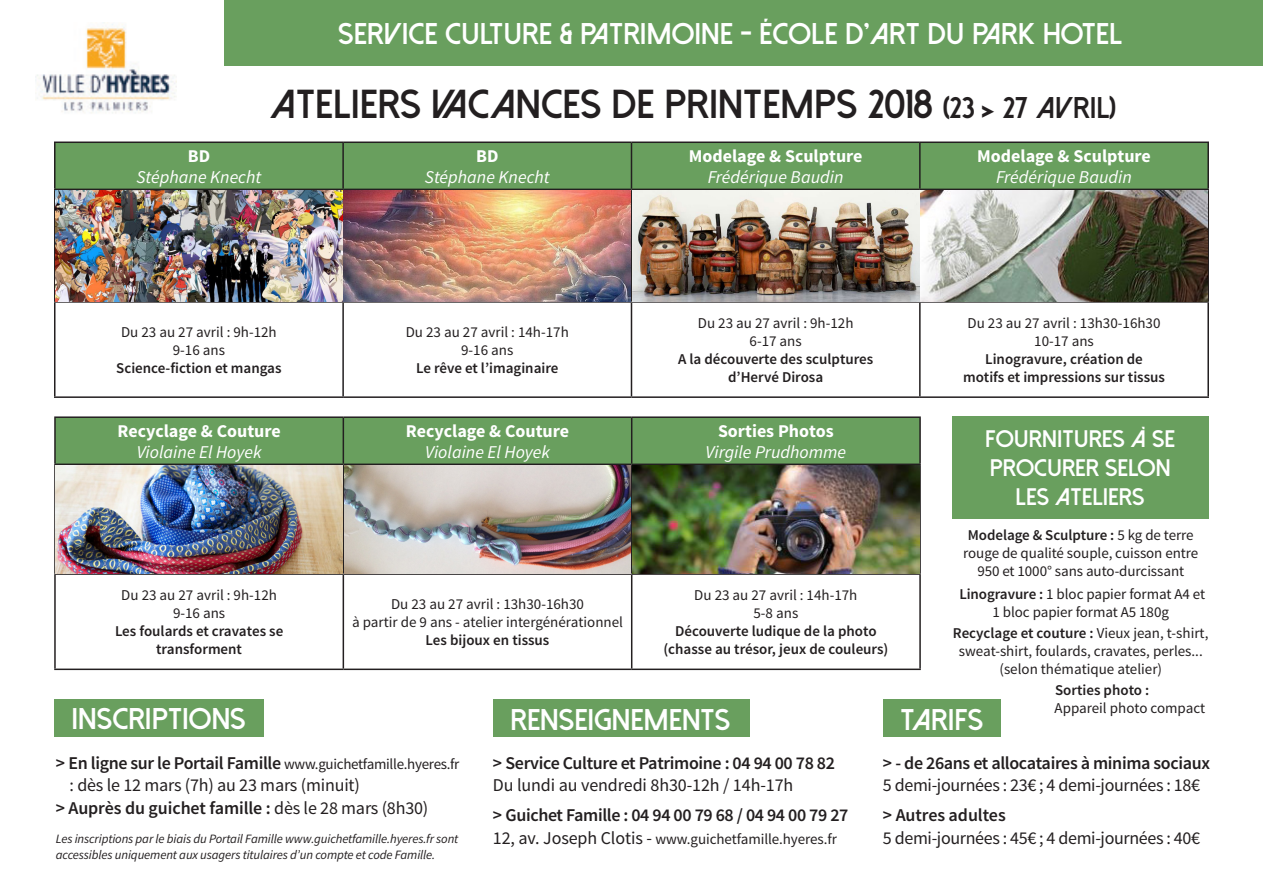
<style>
.page{position:relative;width:1263px;height:893px;background:#fff}
.page>*{position:absolute;margin:0;border:0;box-sizing:border-box;transform-origin:0 0}
.t1{font:800 40.5px "Dolce Vita";color:#231f20}
.t2{font:800 30px "Dolce Vita";color:#fff}
.t3{font:800 24px/28.8px "Dolce Vita";color:#fff;text-align:center}
.t4{font:600 18px "Source Sans Pro";letter-spacing:-.02em;color:#231f20}
.t5{font:18px "Source Sans Pro";letter-spacing:-.02em;color:#231f20}
.t6{font:italic 18px "Source Sans Pro";color:#fff}
.t7{font:700 18px "Source Sans Pro";color:#fff}
.t8{font:15px/18px "Source Sans Pro";color:#231f20;text-align:center}
.t9{font:600 15px "Source Sans Pro";color:#231f20}
.t10{font:15px "Source Sans Pro";letter-spacing:-.02em;color:#231f20}
.t11{font:italic 12.75px/15.3px "Source Sans Pro";letter-spacing:-.01em;color:#231f20}
.s1{font-size:30px}
.s2{font-weight:600}
.s3{font-size:18px}
.s4{font-weight:600;font-size:18px}
.s5{font-weight:400}
</style>
<div class="page">
<div style="left:56px;top:143px;width:1151px;height:46px;background:#699f5e"></div>
<hr style="left:54px;top:142px;width:289px;height:1px;background:#231f20">
<hr style="left:54px;top:143px;width:2px;height:46px;background:#231f20">
<hr style="left:343px;top:142px;width:288px;height:1px;background:#231f20">
<hr style="left:342px;top:143px;width:2px;height:46px;background:#231f20">
<hr style="left:631px;top:142px;width:289px;height:1px;background:#231f20">
<hr style="left:631px;top:143px;width:1px;height:46px;background:#231f20">
<hr style="left:920px;top:142px;width:289px;height:1px;background:#231f20">
<hr style="left:919px;top:143px;width:2px;height:46px;background:#231f20">
<hr style="left:1207px;top:143px;width:2px;height:46px;background:#231f20">
<hr style="left:54px;top:189px;width:289px;height:1px;background:#231f20">
<hr style="left:54px;top:190px;width:2px;height:111px;background:#231f20">
<hr style="left:343px;top:189px;width:288px;height:1px;background:#231f20">
<hr style="left:342px;top:190px;width:2px;height:111px;background:#231f20">
<hr style="left:631px;top:189px;width:289px;height:1px;background:#231f20">
<hr style="left:920px;top:189px;width:289px;height:1px;background:#231f20">
<hr style="left:919px;top:190px;width:2px;height:111px;background:#231f20">
<hr style="left:1207px;top:190px;width:2px;height:111px;background:#231f20">
<hr style="left:54px;top:301px;width:289px;height:2px;background:#231f20">
<hr style="left:54px;top:303px;width:2px;height:93px;background:#231f20">
<hr style="left:343px;top:301px;width:288px;height:2px;background:#231f20">
<hr style="left:342px;top:303px;width:2px;height:93px;background:#231f20">
<hr style="left:631px;top:301px;width:289px;height:2px;background:#231f20">
<hr style="left:631px;top:303px;width:1px;height:93px;background:#231f20">
<hr style="left:920px;top:301px;width:289px;height:2px;background:#231f20">
<hr style="left:919px;top:303px;width:2px;height:93px;background:#231f20">
<hr style="left:1207px;top:303px;width:2px;height:93px;background:#231f20">
<hr style="left:54px;top:396px;width:289px;height:2px;background:#231f20">
<hr style="left:343px;top:396px;width:288px;height:2px;background:#231f20">
<hr style="left:631px;top:396px;width:289px;height:2px;background:#231f20">
<hr style="left:920px;top:396px;width:289px;height:2px;background:#231f20">
<img style="left:56px;top:190px;width:286px;height:111px">
<img style="left:344px;top:190px;width:575px;height:111px">
<img style="left:921px;top:190px;width:286px;height:111px">
<div style="left:56px;top:418px;width:863px;height:46px;background:#699f5e"></div>
<hr style="left:54px;top:416px;width:289px;height:2px;background:#231f20">
<hr style="left:54px;top:418px;width:2px;height:46px;background:#231f20">
<hr style="left:343px;top:416px;width:289px;height:2px;background:#231f20">
<hr style="left:343px;top:418px;width:1px;height:46px;background:#231f20">
<hr style="left:632px;top:416px;width:289px;height:2px;background:#231f20">
<hr style="left:631px;top:418px;width:1px;height:46px;background:#231f20">
<hr style="left:919px;top:418px;width:2px;height:46px;background:#231f20">
<hr style="left:54px;top:464px;width:289px;height:1px;background:#231f20">
<hr style="left:54px;top:465px;width:2px;height:108px;background:#231f20">
<hr style="left:343px;top:464px;width:289px;height:1px;background:#231f20">
<hr style="left:632px;top:464px;width:289px;height:1px;background:#231f20">
<hr style="left:919px;top:465px;width:2px;height:108px;background:#231f20">
<hr style="left:54px;top:573px;width:289px;height:2px;background:#231f20">
<hr style="left:54px;top:575px;width:2px;height:94px;background:#231f20">
<hr style="left:343px;top:573px;width:289px;height:2px;background:#231f20">
<hr style="left:343px;top:575px;width:1px;height:94px;background:#231f20">
<hr style="left:632px;top:573px;width:289px;height:2px;background:#231f20">
<hr style="left:631px;top:575px;width:1px;height:94px;background:#231f20">
<hr style="left:919px;top:575px;width:2px;height:94px;background:#231f20">
<hr style="left:54px;top:669px;width:289px;height:1px;background:#231f20">
<hr style="left:343px;top:669px;width:289px;height:1px;background:#231f20">
<hr style="left:632px;top:669px;width:289px;height:1px;background:#231f20">
<img style="left:56px;top:465px;width:863px;height:108px">
<div style="left:54px;top:699px;width:209px;height:38px;background:#699f5e"></div>
<div style="left:952px;top:416px;width:257px;height:103px;background:#699f5e"></div>
<div style="left:493px;top:699px;width:256px;height:38px;background:#699f5e"></div>
<div style="left:883px;top:699px;width:117px;height:38px;background:#699f5e"></div>
<div style="left:225px;top:0;width:1038px;height:66px;background:#699f5e"></div>
<img style="left:37px;top:24px;width:140px;height:89px">
<p class="t2" style="left:338px;top:18px;width:785px">SERVICE CULTURE &amp; PATRIMOINE - ÉCOLE D’ART DU PARK HOTEL</p>
<p class="t1" style="left:269px;top:83px;width:848px">ATELIERS VACANCES DE PRINTEMPS 2018 <span class="s1">(23 &gt; 27 AVRIL)</span></p>
<p class="t7" style="left:188px;top:144px;width:24px">BD</p>
<p class="t6" style="left:137px;top:166px;width:126px">Stéphane Knecht</p>
<p class="t7" style="left:476px;top:144px;width:24px">BD</p>
<p class="t6" style="left:425px;top:166px;width:126px">Stéphane Knecht</p>
<p class="t7" style="left:689px;top:144px;width:175px">Modelage &amp; Sculpture</p>
<p class="t6" style="left:708px;top:166px;width:137px">Frédérique Baudin</p>
<p class="t7" style="left:977px;top:144px;width:175px">Modelage &amp; Sculpture</p>
<p class="t6" style="left:996px;top:166px;width:137px">Frédérique Baudin</p>
<p class="t8" style="left:121px;top:323px;width:157px">Du 23 au 27 avril : 9h-12h</p>
<p class="t8" style="left:173px;top:341px;width:54px">9-16 ans</p>
<p class="t9" style="left:116px;top:359px;width:167px">Science-fiction et mangas</p>
<p class="t7" style="left:118px;top:419px;width:165px">Recyclage &amp; Couture</p>
<p class="t6" style="left:137px;top:441px;width:126px">Violaine El Hoyek</p>
<p class="t8" style="left:406px;top:323px;width:165px">Du 23 au 27 avril : 14h-17h</p>
<p class="t8" style="left:461px;top:341px;width:54px">9-16 ans</p>
<p class="t9" style="left:416px;top:359px;width:144px">Le rêve et l’imaginaire</p>
<p class="t7" style="left:406px;top:419px;width:165px">Recyclage &amp; Couture</p>
<p class="t6" style="left:425px;top:441px;width:126px">Violaine El Hoyek</p>
<p class="t8" style="left:698px;top:314px;width:157px">Du 23 au 27 avril : 9h-12h</p>
<p class="t8" style="left:749px;top:332px;width:54px">6-17 ans</p>
<p class="t9" style="left:678px;top:350px;width:197px">A la découverte des sculptures</p>
<p class="t9" style="left:728px;top:368px;width:97px">d’Hervé Dirosa</p>
<p class="t7" style="left:718px;top:419px;width:117px">Sorties Photos</p>
<p class="t6" style="left:705px;top:441px;width:142px">Virgile Prudhomme</p>
<p class="t8" style="left:967px;top:314px;width:194px">Du 23 au 27 avril : 13h30-16h30</p>
<p class="t8" style="left:1034px;top:332px;width:61px">10-17 ans</p>
<p class="t9" style="left:985px;top:350px;width:159px">Linogravure, création de</p>
<p class="t9" style="left:963px;top:368px;width:203px">motifs et impressions sur tissus</p>
<p class="t3" style="left:985px;top:425px;width:191px">FOURNITURES À SE<br>PROCURER SELON<br>LES ATELIERS</p>
<p class="t8" style="left:963px;top:527px;width:236px"><span class="s2">Modelage &amp; Sculpture :</span> 5 kg de terre rouge de qualité souple, cuisson entre<br>950 et 1000° sans auto-durcissant</p>
<p class="t8" style="left:959px;top:585px;width:247px"><span class="s2">Linogravure :</span> 1 bloc papier format A4 et<br>1 bloc papier format A5 180g</p>
<p class="t8" style="left:953px;top:624px;width:257px"><span class="s2">Recyclage et couture :</span> Vieux jean, t-shirt, sweat-shirt, foulards, cravates, perles...</p>
<p class="t8" style="left:999px;top:660px;width:164px">(selon thématique atelier)</p>
<p class="t9" style="left:1055px;top:680px;width:96px">Sorties photo :</p>
<p class="t8" style="left:1054px;top:699px;width:152px">Appareil photo compact</p>
<p class="t8" style="left:121px;top:587px;width:157px">Du 23 au 27 avril : 9h-12h</p>
<p class="t8" style="left:173px;top:605px;width:54px">9-16 ans</p>
<p class="t9" style="left:115px;top:622px;width:170px">Les foulards et cravates se</p>
<p class="t9" style="left:156px;top:640px;width:87px">transforment</p>
<p class="t8" style="left:694px;top:587px;width:165px">Du 23 au 27 avril : 14h-17h</p>
<p class="t8" style="left:753px;top:605px;width:46px">5-8 ans</p>
<p class="t9" style="left:675px;top:622px;width:203px">Découverte ludique de la photo</p>
<p class="t9" style="left:663px;top:640px;width:226px">(chasse au trésor, jeux de couleurs)</p>
<p class="t8" style="left:391px;top:596px;width:194px">Du 23 au 27 avril : 13h30-16h30</p>
<p class="t8" style="left:352px;top:614px;width:272px">à partir de 9 ans - atelier intergénérationnel</p>
<p class="t9" style="left:426px;top:631px;width:125px">Les bijoux en tissus</p>
<p class="t2" style="left:72px;top:703px;width:176px">INSCRIPTIONS</p>
<p class="t2" style="left:510px;top:704px;width:221px">RENSEIGNEMENTS</p>
<p class="t4" style="left:493px;top:751px;width:344px">&gt; Service Culture et Patrimoine : 04 94 00 78 82</p>
<p class="t5" style="left:493px;top:774px;width:302px">Du lundi au vendredi 8h30-12h / 14h-17h</p>
<p class="t4" style="left:493px;top:804px;width:357px">&gt; Guichet Famille : 04 94 00 79 68 / 04 94 00 79 27</p>
<p class="t8" style="left:493px;top:830px;width:346px"><span class="s3">12, av. Joseph Clotis -</span> www.guichetfamille.hyeres.fr</p>
<p class="t2" style="left:901px;top:704px;width:84px">TARIFS</p>
<p class="t4" style="left:883px;top:751px;width:329px">&gt; - de 26ans et allocataires à minima sociaux</p>
<p class="t5" style="left:883px;top:774px;width:318px">5 demi-journées : 23€ ; 4 demi-journées : 18€</p>
<p class="t4" style="left:883px;top:804px;width:124px">&gt; Autres adultes</p>
<p class="t5" style="left:883px;top:827px;width:318px">5 demi-journées : 45€ ; 4 demi-journées : 40€</p>
<p class="t10" style="left:56px;top:755px;width:405px"><span class="s4">&gt; En ligne sur le Portail Famille</span> www.guichetfamille.hyeres.fr</p>
<p class="t5" style="left:70px;top:774px;width:292px">: dès le 12 mars (7h) au 23 mars (minuit)</p>
<p class="t4" style="left:56px;top:796px;width:374px">&gt; Auprès du guichet famille : <span class="s5">dès le 28 mars (8h30)</span></p>
<p class="t11" style="left:56px;top:831px;width:404px">Les inscriptions par le biais du Portail Famille www.guichetfamille.hyeres.fr sont accessibles uniquement aux usagers titulaires d’un compte et code Famille.</p>
</div>
